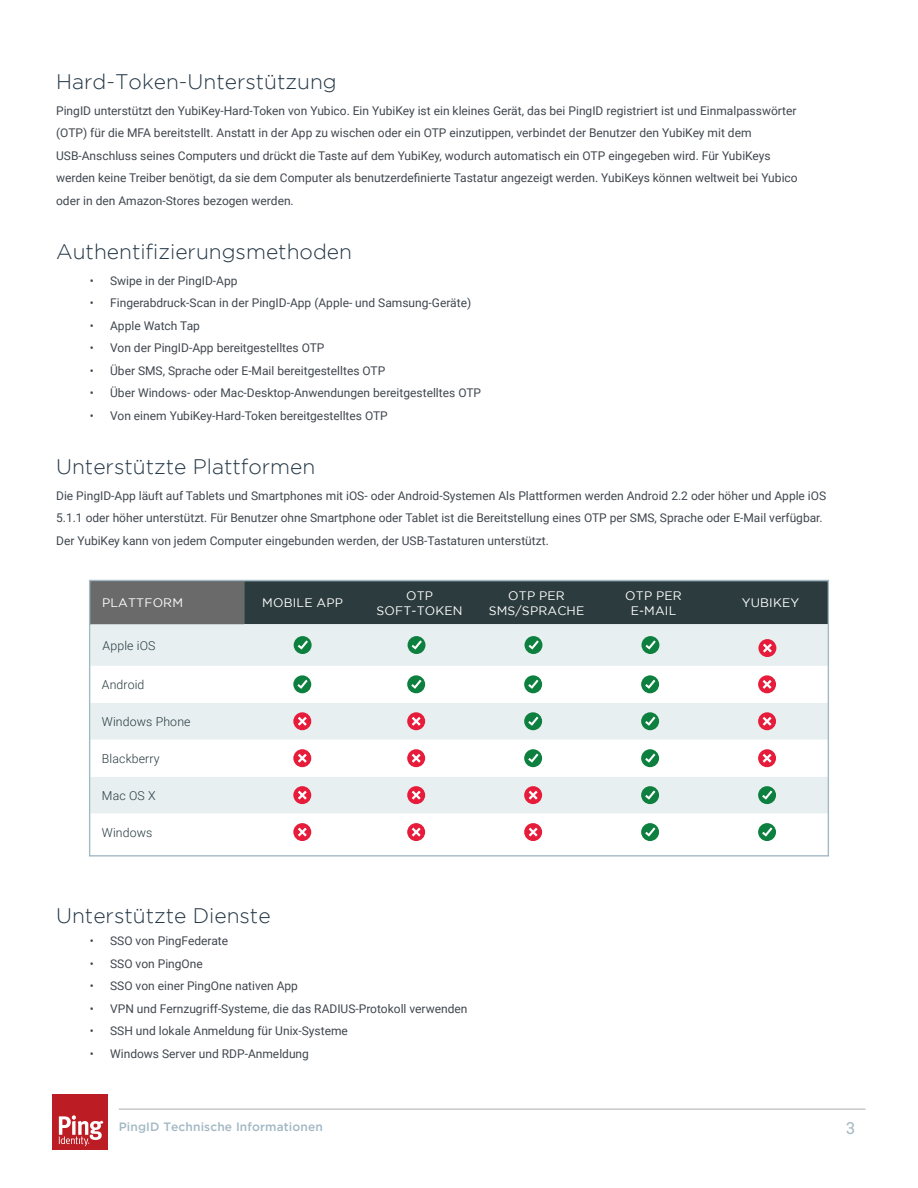
<style>
.page{position:relative;width:918px;height:1188px;background:#fff}
.page>*{position:absolute;margin:0;border:0;box-sizing:border-box;transform-origin:0 0}
.Subject_Headlines{font:300 21px "Gotham";color:#233645}
.Body_Copy{font:300 21px "Gotham";color:#233645}
.t1{font:16.5px "Roboto Slab";color:#a2b8c4}
.t2{font:12.3px/15px "Gotham";letter-spacing:.015em;color:#fff;text-align:center}
.t3{font:300 12.3px "Roboto";letter-spacing:.01em;color:#25383d}
.Body_Copy-2{font:12px/22.5px "Roboto";color:#40474f}
.t4{font:500 12px "Gotham";letter-spacing:.01em;color:#a2b8c4}
</style>
<div class="page">
<hr style="left:119px;top:1108px;width:746px;height:2px;background:#c7c8ca">
<div style="left:53px;top:1095px;width:55px;height:55px;background:#bc1d25"></div>
<svg style="left:59px;top:1115px;width:44px;height:31px"></svg>
<div style="left:90px;top:581px;width:154px;height:43px;background:#6b6a6a"></div>
<div style="left:244px;top:582px;width:583px;height:42px;background:#2b3b3e"></div>
<div style="left:91px;top:624px;width:270px;height:42px;background:#e7eff1"></div>
<div style="left:361px;top:624px;width:466px;height:42px;background:#e7eff1"></div>
<svg style="left:91px;top:676px;width:736px;height:165px"></svg>
<div style="left:294px;top:636px;width:18px;height:18px;background:#0d803f;border-radius:50%"></div>
<svg style="left:298px;top:640px;width:10px;height:9px"></svg>
<div style="left:408px;top:636px;width:17px;height:18px;background:#0d803f;border-radius:50%"></div>
<svg style="left:412px;top:640px;width:10px;height:9px"></svg>
<div style="left:525px;top:636px;width:17px;height:18px;background:#0d803f;border-radius:50%"></div>
<svg style="left:529px;top:640px;width:10px;height:9px"></svg>
<div style="left:641px;top:636px;width:18px;height:18px;background:#0d803f;border-radius:50%"></div>
<svg style="left:646px;top:640px;width:10px;height:9px"></svg>
<div style="left:758px;top:639px;width:18px;height:18px;background:#e61c3a;border-radius:50%"></div>
<svg style="left:763px;top:644px;width:9px;height:8px"></svg>
<div style="left:293px;top:675px;width:18px;height:18px;background:#0d803f;border-radius:50%"></div>
<svg style="left:297px;top:680px;width:11px;height:9px"></svg>
<div style="left:407px;top:675px;width:18px;height:18px;background:#0d803f;border-radius:50%"></div>
<svg style="left:411px;top:680px;width:10px;height:9px"></svg>
<div style="left:524px;top:675px;width:18px;height:18px;background:#0d803f;border-radius:50%"></div>
<svg style="left:528px;top:680px;width:10px;height:9px"></svg>
<div style="left:641px;top:675px;width:18px;height:18px;background:#0d803f;border-radius:50%"></div>
<svg style="left:645px;top:680px;width:10px;height:9px"></svg>
<div style="left:758px;top:675px;width:18px;height:18px;background:#e61c3a;border-radius:50%"></div>
<svg style="left:763px;top:680px;width:8px;height:9px"></svg>
<div style="left:293px;top:712px;width:18px;height:18px;background:#e61c3a;border-radius:50%"></div>
<svg style="left:298px;top:717px;width:9px;height:9px"></svg>
<div style="left:407px;top:712px;width:18px;height:18px;background:#e61c3a;border-radius:50%"></div>
<svg style="left:412px;top:717px;width:9px;height:9px"></svg>
<div style="left:524px;top:712px;width:18px;height:18px;background:#0d803f;border-radius:50%"></div>
<svg style="left:528px;top:717px;width:10px;height:9px"></svg>
<div style="left:641px;top:712px;width:18px;height:18px;background:#0d803f;border-radius:50%"></div>
<svg style="left:645px;top:717px;width:10px;height:9px"></svg>
<div style="left:758px;top:712px;width:18px;height:18px;background:#e61c3a;border-radius:50%"></div>
<svg style="left:763px;top:717px;width:8px;height:9px"></svg>
<div style="left:293px;top:749px;width:18px;height:18px;background:#e61c3a;border-radius:50%"></div>
<svg style="left:298px;top:754px;width:9px;height:9px"></svg>
<div style="left:407px;top:749px;width:18px;height:18px;background:#e61c3a;border-radius:50%"></div>
<svg style="left:412px;top:754px;width:9px;height:9px"></svg>
<div style="left:524px;top:749px;width:18px;height:18px;background:#0d803f;border-radius:50%"></div>
<svg style="left:528px;top:754px;width:10px;height:9px"></svg>
<div style="left:641px;top:749px;width:18px;height:18px;background:#0d803f;border-radius:50%"></div>
<svg style="left:645px;top:754px;width:10px;height:9px"></svg>
<div style="left:758px;top:749px;width:18px;height:18px;background:#e61c3a;border-radius:50%"></div>
<svg style="left:763px;top:754px;width:8px;height:9px"></svg>
<div style="left:293px;top:786px;width:18px;height:18px;background:#e61c3a;border-radius:50%"></div>
<svg style="left:298px;top:791px;width:9px;height:9px"></svg>
<div style="left:407px;top:786px;width:18px;height:18px;background:#e61c3a;border-radius:50%"></div>
<svg style="left:412px;top:791px;width:9px;height:9px"></svg>
<div style="left:524px;top:786px;width:18px;height:18px;background:#e61c3a;border-radius:50%"></div>
<svg style="left:529px;top:791px;width:9px;height:9px"></svg>
<div style="left:641px;top:786px;width:18px;height:18px;background:#0d803f;border-radius:50%"></div>
<svg style="left:645px;top:791px;width:10px;height:9px"></svg>
<div style="left:758px;top:786px;width:18px;height:18px;background:#0d803f;border-radius:50%"></div>
<svg style="left:762px;top:791px;width:10px;height:9px"></svg>
<div style="left:293px;top:823px;width:18px;height:18px;background:#e61c3a;border-radius:50%"></div>
<svg style="left:298px;top:828px;width:9px;height:8px"></svg>
<svg style="left:407px;top:823px;width:18px;height:18px"></svg>
<svg style="left:412px;top:828px;width:9px;height:8px"></svg>
<div style="left:524px;top:823px;width:18px;height:18px;background:#e61c3a;border-radius:50%"></div>
<svg style="left:529px;top:828px;width:9px;height:8px"></svg>
<div style="left:641px;top:823px;width:18px;height:18px;background:#0d803f;border-radius:50%"></div>
<svg style="left:645px;top:827px;width:10px;height:10px"></svg>
<div style="left:758px;top:823px;width:18px;height:18px;background:#0d803f;border-radius:50%"></div>
<svg style="left:762px;top:827px;width:10px;height:10px"></svg>
<p class="Subject_Headlines" style="left:56px;top:70px;width:282px">Hard-Token-Unterstützung</p>
<p class="Body_Copy-2" style="left:56px;top:99px;width:743px">PingID unterstützt den YubiKey-Hard-Token von Yubico. Ein YubiKey ist ein kleines Gerät, das bei PingID registriert ist und Einmalpasswörter (OTP) für die MFA bereitstellt. Anstatt in der App zu wischen oder ein OTP einzutippen, verbindet der Benutzer den YubiKey mit dem USB-Anschluss seines Computers und drückt die Taste auf dem YubiKey, wodurch automatisch ein OTP eingegeben wird. Für YubiKeys werden keine Treiber benötigt, da sie dem Computer als benutzerdefinierte Tastatur angezeigt werden. YubiKeys können weltweit bei Yubico oder in den Amazon-Stores bezogen werden.</p>
<p class="Subject_Headlines" style="left:56px;top:240px;width:297px">Authentifizierungsmethoden</p>
<p class="Body_Copy-2" style="left:90px;top:269px;width:149px">• Swipe in der PingID-App</p>
<p class="Body_Copy-2" style="left:90px;top:291px;width:383px">• Fingerabdruck-Scan in der PingID-App (Apple- und Samsung-Geräte)</p>
<p class="Body_Copy-2" style="left:90px;top:314px;width:112px">• Apple Watch Tap</p>
<p class="Body_Copy-2" style="left:90px;top:336px;width:236px">• Von der PingID-App bereitgestelltes OTP</p>
<p class="Body_Copy-2" style="left:90px;top:359px;width:297px">• Über SMS, Sprache oder E-Mail bereitgestelltes OTP</p>
<p class="Body_Copy-2" style="left:90px;top:381px;width:393px">• Über Windows- oder Mac-Desktop-Anwendungen bereitgestelltes OTP</p>
<p class="Body_Copy-2" style="left:90px;top:404px;width:299px">• Von einem YubiKey-Hard-Token bereitgestelltes OTP</p>
<p class="Subject_Headlines" style="left:56px;top:455px;width:261px">Unterstützte Plattformen</p>
<p class="Body_Copy-2" style="left:56px;top:484px;width:772px">Die PingID-App läuft auf Tablets und Smartphones mit iOS- oder Android-Systemen Als Plattformen werden Android 2.2 oder höher und Apple iOS<br>5.1.1 oder höher unterstützt. Für Benutzer ohne Smartphone oder Tablet ist die Bereitstellung eines OTP per SMS, Sprache oder E-Mail verfügbar.<br>Der YubiKey kann von jedem Computer eingebunden werden, der USB-Tastaturen unterstützt.</p>
<p class="t2" style="left:102px;top:595px;width:83px">PLATTFORM</p>
<p class="t2" style="left:262px;top:595px;width:82px">MOBILE APP</p>
<p class="t2" style="left:377px;top:588px;width:88px">OTP<br>SOFT-TOKEN</p>
<p class="t2" style="left:489px;top:588px;width:97px">OTP PER<br>SMS/SPRACHE</p>
<p class="t2" style="left:625px;top:588px;width:58px">OTP PER<br>E-MAIL</p>
<p class="t2" style="left:742px;top:595px;width:59px">YUBIKEY</p>
<p class="t3" style="left:103px;top:637px;width:54px">Apple iOS</p>
<p class="t3" style="left:102px;top:676px;width:44px">Android</p>
<p class="t3" style="left:102px;top:713px;width:90px">Windows Phone</p>
<p class="t3" style="left:102px;top:750px;width:59px">Blackberry</p>
<p class="t3" style="left:102px;top:787px;width:55px">Mac OS X</p>
<p class="t3" style="left:102px;top:824px;width:52px">Windows</p>
<p class="Body_Copy" style="left:56px;top:904px;width:216px">Unterstützte Dienste</p>
<p class="Body_Copy-2" style="left:90px;top:929px;width:140px">• SSO von PingFederate</p>
<p class="Body_Copy-2" style="left:90px;top:952px;width:114px">• SSO von PingOne</p>
<p class="Body_Copy-2" style="left:90px;top:974px;width:210px">• SSO von einer PingOne nativen App</p>
<p class="Body_Copy-2" style="left:90px;top:997px;width:379px">• VPN und Fernzugriff-Systeme, die das RADIUS-Protokoll verwenden</p>
<p class="Body_Copy-2" style="left:90px;top:1019px;width:260px">• SSH und lokale Anmeldung für Unix-Systeme</p>
<p class="Body_Copy-2" style="left:90px;top:1042px;width:221px">• Windows Server und RDP-Anmeldung</p>
<p class="t4" style="left:119px;top:1120px;width:206px">PingID Technische Informationen</p>
<h2 class="t1" style="left:846px;top:1116px;width:10px">3</h2>
</div>
